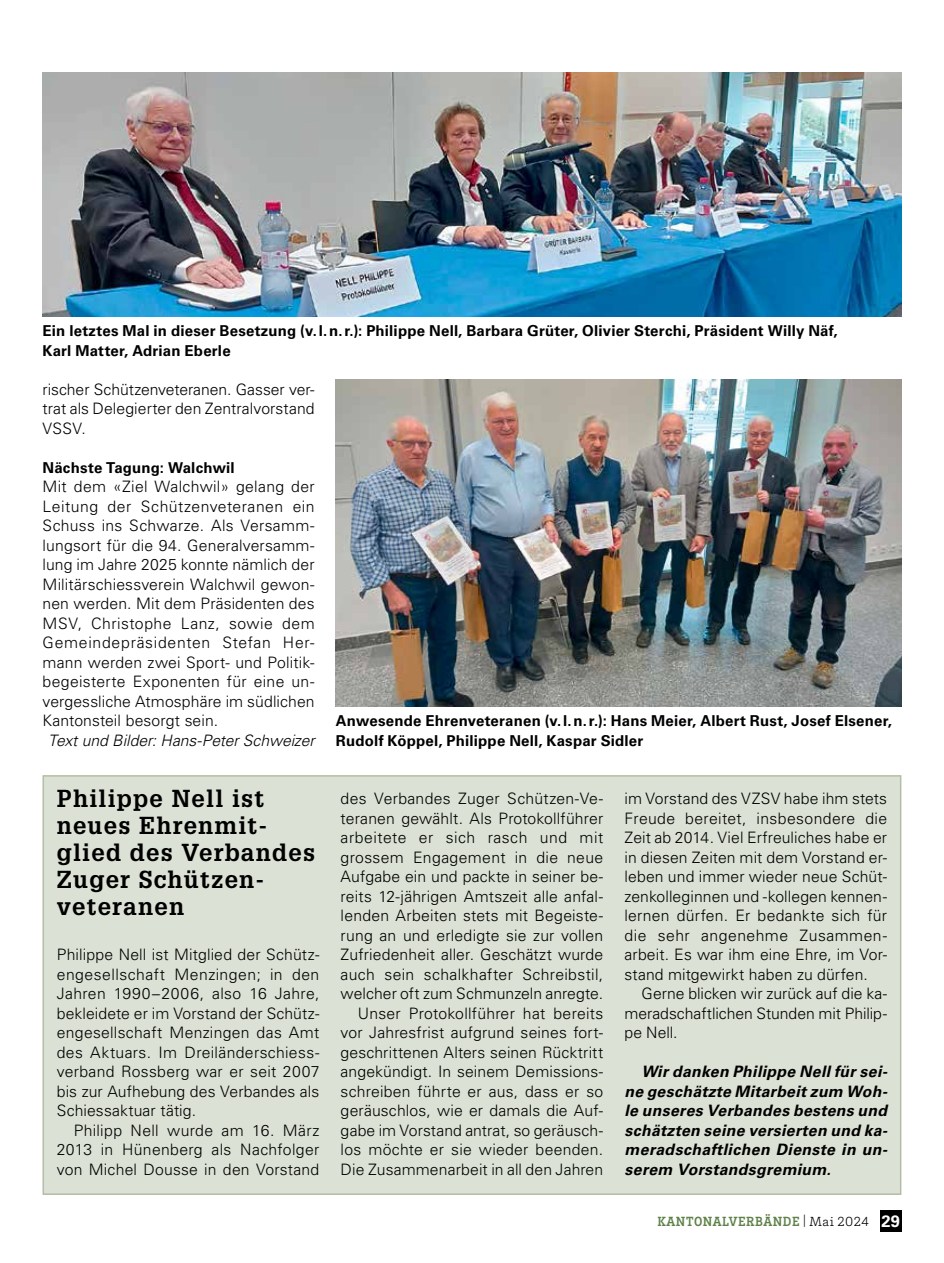
<style>
.page{position:relative;width:944px;height:1263px;background:#fff}
.page>*{position:absolute;margin:0;border:0;box-sizing:border-box;transform-origin:0 0}
.t1{font:700 24px/27px "Glypha LT Std";letter-spacing:.05em;color:#000}
.t2{font:300 15.75px/19.5px "Univers LT Std";letter-spacing:.01em;color:#000;text-align:justify}
.t3{font:italic 700 15.75px/19.5px "Univers LT Std";letter-spacing:.025em;color:#000;text-align:justify}
.t4{font:italic 300 15.75px "Univers LT Std";color:#000}
.t5{font:700 15px/19.5px "Univers LT Std";letter-spacing:.015em;color:#000}
.t6{font:700 13.65px "Brix Slab";letter-spacing:.045em;color:#5e8149;scale:.93 1}
.s1{font-weight:300;font-size:13.5px;color:#000}
.s2{font-family:"Univers LT Std";font-size:16.5px;color:#fff}
</style>
<div class="page">
<div style="left:880px;top:1210px;width:21px;height:21px;background:#000"></div>
<img style="left:43px;top:72px;width:858px;height:244px">
<img style="left:336px;top:380px;width:565px;height:326px">
<div style="left:43px;top:776px;width:858px;height:418px;background:#dbe1d4"></div>
<div style="left:43px;top:775px;width:858px;height:420px;border:2px solid #b4bda6"></div>
<p class="t5" style="left:43px;top:321px;width:797px">Ein letztes Mal in dieser Besetzung (v.l.n.r.): Philippe Nell, Barbara Grüter, Olivier Sterchi, Präsident Willy Näf,<br>Karl Matter, Adrian Eberle</p>
<p class="t2" style="left:43px;top:379px;width:274px">rischer Schützenveteranen. Gasser ver&shy;trat als Delegierter den Zentralvorstand VSSV.</p>
<p class="t5" style="left:43px;top:458px;width:194px">Nächste Tagung: Walchwil</p>
<p class="t2" style="left:43px;top:477px;width:274px">Mit dem «Ziel Walchwil» gelang der Leitung der Schützenveteranen ein Schuss ins Schwarze. Als Versamm&shy;lungsort für die 94. Generalversamm&shy;lung im Jahre 2025 konnte nämlich der Militärschiessverein Walchwil gewon&shy;nen werden. Mit dem Präsidenten des MSV, Christophe Lanz, sowie dem Gemeindepräsidenten Stefan Her&shy;mann werden zwei Sport- und Politik&shy;begeisterte Exponenten für eine un&shy;vergessliche Atmosphäre im südlichen Kantonsteil besorgt sein.</p>
<p class="t4" style="left:48px;top:730px;width:268px">Text und Bilder: Hans-Peter Schweizer</p>
<h1 class="t1" style="left:57px;top:784px;width:260px">Philippe Nell ist neues Ehrenmit&shy;glied des Verbandes<br>Zuger Schützen&shy;veteranen</h1>
<p class="t2" style="left:57px;top:945px;width:264px">Philippe Nell ist Mitglied der Schütz&shy;engesellschaft Menzingen; in den Jahren 1990–2006, also 16 Jahre, bekleidete er im Vorstand der Schütz&shy;engesellschaft Menzingen das Amt des Aktuars. Im Dreiländerschiess&shy;verband Rossberg war er seit 2007 bis zur Aufhebung des Verbandes als Schiessaktuar tätig.</p>
<p class="t2" style="left:57px;top:1120px;width:264px;text-indent:17px">Philipp Nell wurde am 16. März 2013 in Hünenberg als Nachfolger von Michel Dousse in den Vorstand</p>
<p class="t5" style="left:336px;top:711px;width:558px">Anwesende Ehrenveteranen (v.l.n.r.): Hans Meier, Albert Rust, Josef Elsener,<br>Rudolf Köppel, Philippe Nell, Kaspar Sidler</p>
<p class="t2" style="left:341px;top:789px;width:264px;text-align:right">des Verbandes Zuger Schützen-Ve&shy;teranen gewählt. Als Protokollführer arbeitete er sich rasch und mit grossem Engagement in die neue Aufgabe ein und packte in seiner be&shy;reits 12-jährigen Amtszeit alle anfal&shy;lenden Arbeiten stets mit Begeiste&shy;rung an und erledigte sie zur vollen Zufriedenheit aller. Geschätzt wurde auch sein schalkhafter Schreibstil, welcher oft zum Schmunzeln anregte.<br>Unser Protokollführer hat bereits vor Jahresfrist aufgrund seines fort&shy;geschrittenen Alters seinen Rücktritt angekündigt. In seinem Demissions&shy;schreiben führte er aus, dass er so geräuschlos, wie er damals die Auf&shy;gabe im Vorstand antrat, so geräusch&shy;los möchte er sie wieder beenden.<br>Die Zusammenarbeit in all den Jahren</p>
<p class="t2" style="left:625px;top:789px;width:264px">im Vorstand des VZSV habe ihm stets Freude bereitet, insbesondere die Zeit ab 2014. Viel Erfreuliches habe er in diesen Zeiten mit dem Vorstand er&shy;leben und immer wieder neue Schüt&shy;zenkolleginnen und -kollegen kennen&shy;lernen dürfen. Er bedankte sich für die sehr angenehme Zusammen&shy;arbeit. Es war ihm eine Ehre, im Vor&shy;stand mitgewirkt haben zu dürfen.</p>
<p class="t2" style="left:625px;top:984px;width:264px;text-indent:17px">Gerne blicken wir zurück auf die ka&shy;meradschaftlichen Stunden mit Philip&shy;pe Nell.</p>
<p class="t3" style="left:625px;top:1062px;width:265px;text-indent:17px">Wir danken Philippe Nell für sei&shy;ne geschätzte Mitarbeit zum Woh&shy;le unseres Verbandes bestens und schätzten seine versierten und ka&shy;meradschaftlichen Dienste in un&shy;serem Vorstandsgremium.</p>
<p class="t6" style="left:658px;top:1212px;width:262px">KANTONALVERBÄNDE <span class="s1">| Mai 2024</span> <span class="s2">29</span></p>
</div>
